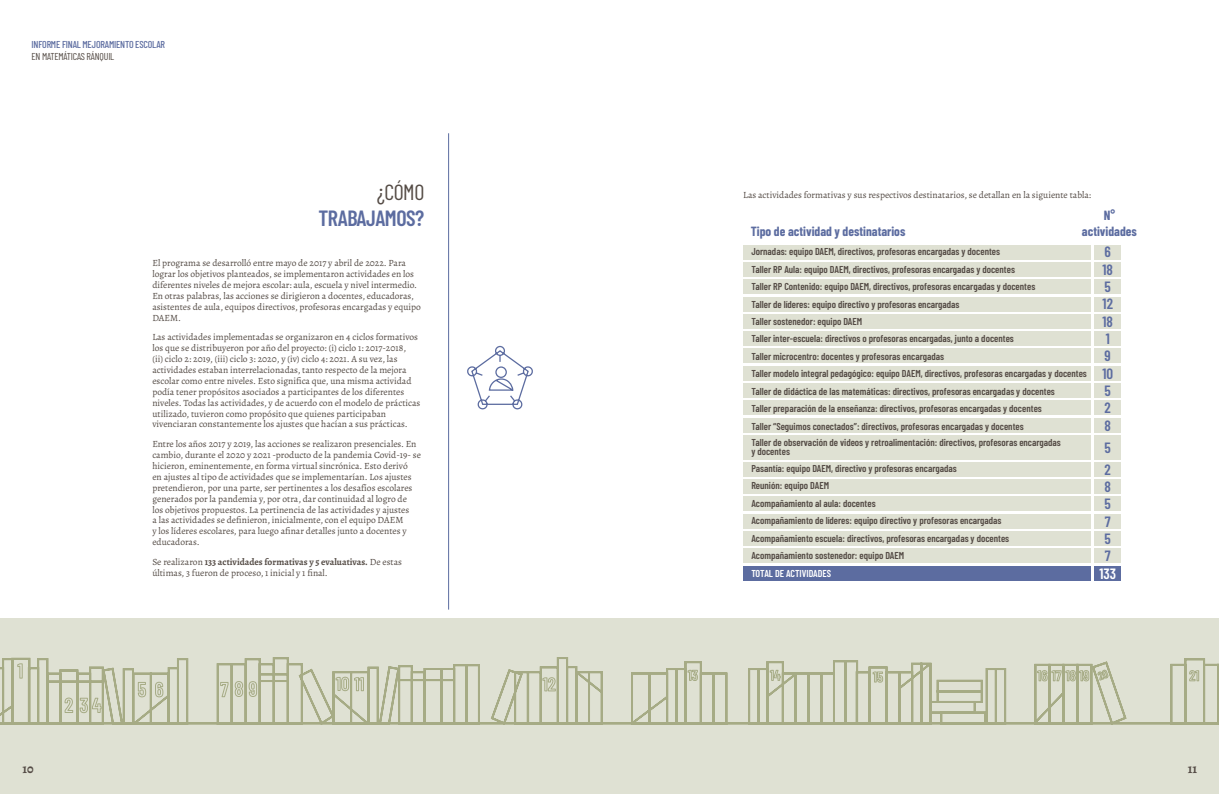
<style>
.page{position:relative;width:1219px;height:794px;background:#fff}
.page>*{position:absolute;margin:0;border:0;box-sizing:border-box;transform-origin:0 0}
.t1{font:600 22px "Barlow Condensed";letter-spacing:-.02em;color:#5c6ca0}
.t2{font:22px "Barlow Condensed";color:#544b45}
.t3{font:600 14.9px/17.3px "Barlow Condensed";color:#5c6ca0}
.t4{font:600 14.9px "Barlow Condensed";color:#fff}
.t5{font:700 13px/15.6px "Barlow Condensed";color:#5c6ca0;text-align:center}
.t6{font:700 13px "Alegreya";color:#544b45}
.t7{font:600 10px/17.4px "Barlow Condensed";color:#544b45}
.t8{font:500 10px "Barlow Condensed";letter-spacing:-.02em;color:#5c6ca0}
.t9{font:10px "Barlow Condensed";letter-spacing:-.02em;color:#544b45}
.t10{font:600 10px "Barlow Condensed";color:#fff}
.t11{font:9.5px/10.9px "Alegreya";color:#544b45}
.s1{font-weight:700}
</style>
<div class="page">
<svg style="left:467px;top:345px;width:66px;height:65px"></svg>
<hr style="left:448px;top:133px;width:1px;height:476px;background:#5c6ca0">
<div style="left:0;top:619px;width:609px;height:175px;background:#dfe1d3"></div>
<svg style="left:0;top:657px;width:609px;height:68px"></svg>
<div style="left:609px;top:619px;width:610px;height:175px;background:#dfe1d3"></div>
<svg style="left:609px;top:658px;width:610px;height:67px"></svg>
<svg style="left:17px;top:661px;width:1182px;height:52px"></svg>
<div style="left:743px;top:245px;width:347px;height:14px;background:#dfe1d3"></div>
<div style="left:743px;top:262px;width:347px;height:14px;background:#dfe1d3"></div>
<div style="left:743px;top:279px;width:347px;height:15px;background:#dfe1d3"></div>
<div style="left:743px;top:297px;width:347px;height:14px;background:#dfe1d3"></div>
<div style="left:743px;top:314px;width:347px;height:14px;background:#dfe1d3"></div>
<div style="left:743px;top:331px;width:347px;height:15px;background:#dfe1d3"></div>
<div style="left:743px;top:348px;width:347px;height:15px;background:#dfe1d3"></div>
<div style="left:743px;top:366px;width:347px;height:14px;background:#dfe1d3"></div>
<div style="left:743px;top:384px;width:347px;height:14px;background:#dfe1d3"></div>
<div style="left:743px;top:400px;width:347px;height:15px;background:#dfe1d3"></div>
<div style="left:743px;top:418px;width:347px;height:14px;background:#dfe1d3"></div>
<div style="left:743px;top:435px;width:347px;height:24px;background:#dfe1d3"></div>
<div style="left:743px;top:462px;width:347px;height:14px;background:#dfe1d3"></div>
<div style="left:743px;top:479px;width:347px;height:15px;background:#dfe1d3"></div>
<div style="left:743px;top:496px;width:347px;height:15px;background:#dfe1d3"></div>
<div style="left:743px;top:514px;width:347px;height:14px;background:#dfe1d3"></div>
<div style="left:743px;top:531px;width:347px;height:14px;background:#dfe1d3"></div>
<div style="left:743px;top:548px;width:347px;height:15px;background:#dfe1d3"></div>
<div style="left:743px;top:566px;width:347px;height:15px;background:#5c6ca0"></div>
<div style="left:1094px;top:245px;width:27px;height:14px;background:#dfe1d3"></div>
<div style="left:1094px;top:262px;width:27px;height:14px;background:#dfe1d3"></div>
<div style="left:1094px;top:279px;width:27px;height:15px;background:#dfe1d3"></div>
<div style="left:1094px;top:297px;width:27px;height:14px;background:#dfe1d3"></div>
<div style="left:1094px;top:314px;width:27px;height:14px;background:#dfe1d3"></div>
<div style="left:1094px;top:331px;width:27px;height:15px;background:#dfe1d3"></div>
<div style="left:1094px;top:348px;width:27px;height:15px;background:#dfe1d3"></div>
<div style="left:1094px;top:366px;width:27px;height:14px;background:#dfe1d3"></div>
<div style="left:1094px;top:384px;width:27px;height:14px;background:#dfe1d3"></div>
<div style="left:1094px;top:400px;width:27px;height:15px;background:#dfe1d3"></div>
<div style="left:1094px;top:418px;width:27px;height:14px;background:#dfe1d3"></div>
<div style="left:1094px;top:435px;width:27px;height:24px;background:#dfe1d3"></div>
<div style="left:1094px;top:462px;width:27px;height:14px;background:#dfe1d3"></div>
<div style="left:1094px;top:479px;width:27px;height:15px;background:#dfe1d3"></div>
<div style="left:1094px;top:496px;width:27px;height:15px;background:#dfe1d3"></div>
<div style="left:1094px;top:514px;width:27px;height:14px;background:#dfe1d3"></div>
<div style="left:1094px;top:531px;width:27px;height:14px;background:#dfe1d3"></div>
<div style="left:1094px;top:548px;width:27px;height:15px;background:#dfe1d3"></div>
<div style="left:1094px;top:566px;width:27px;height:15px;background:#5c6ca0"></div>
<p class="t8" style="left:32px;top:37px;width:135px">INFORME FINAL MEJORAMIENTO ESCOLAR</p>
<p class="t9" style="left:32px;top:49px;width:84px">EN MATEMÁTICAS RÁNQUIL</p>
<h1 class="t2" style="left:377px;top:177px;width:49px">¿CÓMO</h1>
<h1 class="t1" style="left:318px;top:202px;width:107px">TRABAJAMOS?</h1>
<p class="t11" style="left:152px;top:257px;width:270px">El programa se desarrolló entre mayo de 2017 y abril de 2022. Para lograr los objetivos planteados, se implementaron actividades en los diferentes niveles de mejora escolar: aula, escuela y nivel intermedio.<br>En otras palabras, las acciones se dirigieron a docentes, educadoras, asistentes de aula, equipos directivos, profesoras encargadas y equipo DAEM.</p>
<p class="t11" style="left:152px;top:331px;width:269px">Las actividades implementadas se organizaron en 4 ciclos formativos los que se distribuyeron por año del proyecto: (i) ciclo 1: 2017-2018,<br>(ii) ciclo 2: 2019, (iii) ciclo 3: 2020, y (iv) ciclo 4: 2021. A su vez, las actividades estaban interrelacionadas, tanto respecto de la mejora escolar como entre niveles. Esto significa que, una misma actividad podía tener propósitos asociados a participantes de los diferentes niveles. Todas las actividades, y de acuerdo con el modelo de prácticas utilizado, tuvieron como propósito que quienes participaban vivenciaran constantemente los ajustes que hacían a sus prácticas.</p>
<p class="t11" style="left:152px;top:438px;width:270px">Entre los años 2017 y 2019, las acciones se realizaron presenciales. En cambio, durante el 2020 y 2021 -producto de la pandemia Covid-19- se hicieron, eminentemente, en forma virtual sincrónica. Esto derivó<br>en ajustes al tipo de actividades que se implementarían. Los ajustes pretendieron, por una parte, ser pertinentes a los desafíos escolares generados por la pandemia y, por otra, dar continuidad al logro de<br>los objetivos propuestos. La pertinencia de las actividades y ajustes<br>a las actividades se definieron, inicialmente, con el equipo DAEM<br>y los líderes escolares, para luego afinar detalles junto a docentes y educadoras.</p>
<p class="t11" style="left:152px;top:556px;width:251px">Se realizaron <span class="s1">133 actividades formativas y 5 evaluativas.</span> De estas últimas, 3 fueron de proceso, 1 inicial y 1 final.</p>
<p class="t11" style="left:743px;top:189px;width:349px">Las actividades formativas y sus respectivos destinatarios, se detallan en la siguiente tabla:</p>
<h3 class="t5" style="left:1082px;top:207px;width:56px">N° actividades</h3>
<h2 class="t3" style="left:1102px;top:242px;width:12px">6<br>18<br>5<br>12<br>18<br>1<br>9<br>10<br>5<br>2<br>8</h2>
<h2 class="t3" style="left:1104px;top:435px;width:8px;line-height:22.1px">5<br>2</h2>
<h2 class="t3" style="left:1104px;top:477px;width:8px;text-align:justify">8<br>5<br>7<br>5<br>7</h2>
<h2 class="t4" style="left:1099px;top:562px;width:18px">133</h2>
<h3 class="t5" style="left:751px;top:223px;width:156px">Tipo de actividad y destinatarios</h3>
<p class="t7" style="left:751px;top:242px;width:337px">Jornadas: equipo DAEM, directivos, profesoras encargadas y docentes<br>Taller RP Aula: equipo DAEM, directivos, profesoras encargadas y docentes<br>Taller RP Contenido: equipo DAEM, directivos, profesoras encargadas y docentes<br>Taller de líderes: equipo directivo y profesoras encargadas<br>Taller sostenedor: equipo DAEM<br>Taller inter-escuela: directivos o profesoras encargadas, junto a docentes<br>Taller microcentro: docentes y profesoras encargadas<br>Taller modelo integral pedagógico: equipo DAEM, directivos, profesoras encargadas y docentes Taller de didáctica de las matemáticas: directivos, profesoras encargadas y docentes<br>Taller preparación de la enseñanza: directivos, profesoras encargadas y docentes<br>Taller “Seguimos conectados”: directivos, profesoras encargadas y docentes</p>
<p class="t7" style="left:751px;top:437px;width:311px;line-height:8.4px">Taller de observación de videos y retroalimentación: directivos, profesoras encargadas y docentes</p>
<p class="t7" style="left:751px;top:459px;width:259px">Pasantía: equipo DAEM, directivo y profesoras encargadas<br>Reunión: equipo DAEM<br>Acompañamiento al aula: docentes<br>Acompañamiento de líderes: equipo directivo y profesoras encargadas Acompañamiento escuela: directivos, profesoras encargadas y docentes Acompañamiento sostenedor: equipo DAEM</p>
<p class="t10" style="left:751px;top:566px;width:81px">TOTAL DE ACTIVIDADES</p>
<h3 class="t6" style="left:23px;top:760px;width:13px">10</h3>
<h3 class="t6" style="left:1188px;top:760px;width:11px">11</h3>
</div>
